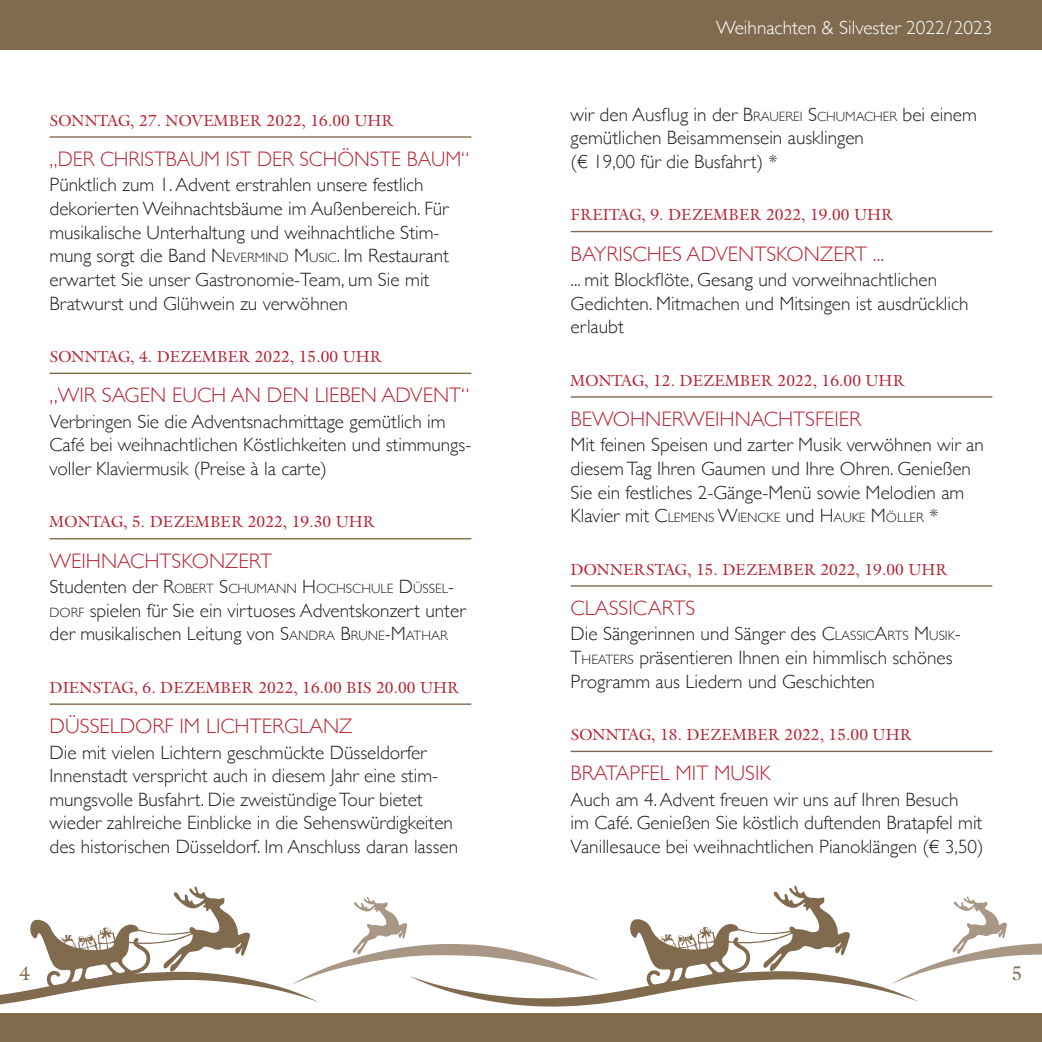
<style>
.page{position:relative;width:1042px;height:1042px;background:#fff}
.page>*{position:absolute;margin:0;border:0;box-sizing:border-box;transform-origin:0 0}
.t1{font:300 21px "Gill Sans";color:#b72837}
.t2{font:300 19.25px/23.6px "Gill Sans";color:#231f20}
.t3{font:300 19.25px "Gill Sans";color:#fff}
.t4{font:19.25px "Galliard IT Cby BT";color:#816b4f}
.t5{font:15.75px "Galliard IT Cby BT";letter-spacing:.005em;color:#b72837}
.t6{font:300 13.47px "Gill Sans";color:#231f20}
.s1{font-style:inherit}
.s2{font-size:13.47px}
.s3{font-size:19.25px}
</style>
<div class="page">
<div style="left:0;top:1013px;width:1042px;height:29px;background:#816b4f"></div>
<svg style="left:0;top:885px;width:1042px;height:122px"></svg>
<div style="left:0;top:0;width:1042px;height:50px;background:#816b4f"></div>
<hr style="left:50px;top:136px;width:421px;height:2px;background:#816b4f">
<hr style="left:50px;top:373px;width:421px;height:1px;background:#816b4f">
<hr style="left:50px;top:538px;width:421px;height:1px;background:#816b4f">
<hr style="left:50px;top:703px;width:421px;height:2px;background:#816b4f">
<hr style="left:570px;top:231px;width:422px;height:1px;background:#816b4f">
<hr style="left:570px;top:396px;width:422px;height:2px;background:#816b4f">
<hr style="left:570px;top:585px;width:422px;height:2px;background:#816b4f">
<hr style="left:570px;top:751px;width:422px;height:1px;background:#816b4f">
<p class="t5" style="left:50px;top:110px;width:346px">SONNTAG, 27. NOVEMBER 2022, 16.00 UHR</p>
<p class="t1" style="left:50px;top:143px;width:421px">„DER CHRISTBAUM IST DER SCHÖNSTE BAUM“</p>
<p class="t2" style="left:50px;top:172px;width:401px">Pünktlich zum 1. Advent erstrahlen unsere festlich dekorierten Weihnachtsbäume im Außenbereich. Für musikalische Unterhaltung und weihnachtliche Stim&shy;mung sorgt die Band <span class="s1">N</span> <span class="s2">EVERMIND</span> <span class="s1">M</span> <span class="s2">USIC</span>. Im Restaurant erwartet Sie unser Gastronomie-Team, um Sie mit Bratwurst und Glühwein zu verwöhnen</p>
<p class="t5" style="left:50px;top:346px;width:334px">SONNTAG, 4. DEZEMBER 2022, 15.00 UHR</p>
<p class="t1" style="left:50px;top:379px;width:421px">„WIR SAGEN EUCH AN DEN LIEBEN ADVENT“</p>
<p class="t2" style="left:50px;top:409px;width:423px">Verbringen Sie die Adventsnachmittage gemütlich im<br>Café bei weihnachtlichen Köstlichkeiten und stimmungs&shy;voller Klaviermusik (Preise à la carte)</p>
<p class="t5" style="left:50px;top:512px;width:327px">MONTAG, 5. DEZEMBER 2022, 19.30 UHR</p>
<p class="t1" style="left:50px;top:544px;width:224px">WEIHNACHTSKONZERT</p>
<p class="t6" style="left:50px;top:578px;width:406px"><span class="s3">Studenten der</span> <span class="s3">R</span>OBERT <span class="s3">S</span>CHUMANN <span class="s3">H</span> OCHSCHULE <span class="s3">D</span> ÜSSEL<span class="s3">-</span></p>
<p class="t2" style="left:50px;top:598px;width:418px"><span class="s2">DORF</span> spielen für Sie ein virtuoses Adventskonzert unter der musikalischen Leitung von <span class="s1">S</span><span class="s2">ANDRA</span> <span class="s1">B</span><span class="s2">RUNE</span><span class="s1">-M</span><span class="s2">ATHAR</span></p>
<p class="t5" style="left:50px;top:677px;width:411px">DIENSTAG, 6. DEZEMBER 2022, 16.00 BIS 20.00 UHR</p>
<p class="t1" style="left:50px;top:710px;width:304px">DÜSSELDORF IM LICHTERGLANZ</p>
<p class="t2" style="left:50px;top:739px;width:410px">Die mit vielen Lichtern geschmückte Düsseldorfer Innenstadt verspricht auch in diesem Jahr eine stim&shy;mungsvolle Busfahrt. Die zweistündige Tour bietet wieder zahlreiche Einblicke in die Sehenswürdigkeiten des historischen Düsseldorf. Im Anschluss daran lassen</p>
<p class="t4" style="left:19px;top:960px;width:12px">4</p>
<p class="t3" style="left:716px;top:12px;width:278px">Weihnachten &amp; Silvester 2022 / 2023</p>
<p class="t2" style="left:570px;top:101px;width:408px">wir den Ausflug in der <span class="s1">B</span><span class="s2">RAUEREI</span> <span class="s1">S</span><span class="s2">CHUMACHER</span> bei einem gemütlichen Beisammensein ausklingen<br>(€ 19,00 für die Busfahrt) *</p>
<p class="t5" style="left:570px;top:204px;width:324px">FREITAG, 9. DEZEMBER 2022, 19.00 UHR</p>
<p class="t1" style="left:570px;top:237px;width:315px">BAYRISCHES ADVENTSKONZERT ...</p>
<p class="t2" style="left:570px;top:267px;width:399px">... mit Blockflöte, Gesang und vorweihnachtlichen<br>Gedichten. Mitmachen und Mitsingen ist ausdrücklich erlaubt</p>
<p class="t5" style="left:570px;top:370px;width:336px">MONTAG, 12. DEZEMBER 2022, 16.00 UHR</p>
<p class="t1" style="left:570px;top:402px;width:292px">BEWOHNERWEIHNACHTSFEIER</p>
<p class="t2" style="left:570px;top:432px;width:415px">Mit feinen Speisen und zarter Musik verwöhnen wir an diesem Tag Ihren Gaumen und Ihre Ohren. Genießen<br>Sie ein festliches 2-Gänge-Menü sowie Melodien am</p>
<p class="t6" style="left:570px;top:507px;width:369px"><span class="s3">Klavier mit</span> <span class="s3">C</span>LEMENS <span class="s3">W</span>IENCKE <span class="s3">und</span> <span class="s3">H</span>AUKE <span class="s3">M</span> ÖLLER <span class="s3">*</span></p>
<p class="t5" style="left:570px;top:559px;width:379px">DONNERSTAG, 15. DEZEMBER 2022, 19.00 UHR</p>
<p class="t1" style="left:570px;top:591px;width:126px">CLASSICARTS</p>
<p class="t2" style="left:570px;top:621px;width:392px">Die Sängerinnen und Sänger des <span class="s1">C</span><span class="s2">LASSIC</span><span class="s1">A</span><span class="s2">RTS</span> <span class="s1">M</span> <span class="s2">USIK</span><span class="s1">-<br>T</span><span class="s2">HEATERS</span> präsentieren Ihnen ein himmlisch schönes<br>Programm aus Liedern und Geschichten</p>
<p class="t5" style="left:570px;top:724px;width:343px">SONNTAG, 18. DEZEMBER 2022, 15.00 UHR</p>
<p class="t1" style="left:570px;top:757px;width:201px">BRATAPFEL MIT MUSIK</p>
<p class="t2" style="left:570px;top:787px;width:414px">Auch am 4. Advent freuen wir uns auf Ihren Besuch<br>im Café. Genießen Sie köstlich duftenden Bratapfel mit<br>Vanillesauce bei weihnachtlichen Pianoklängen (€ 3,50)</p>
<p class="t4" style="left:1012px;top:960px;width:12px">5</p>
</div>
